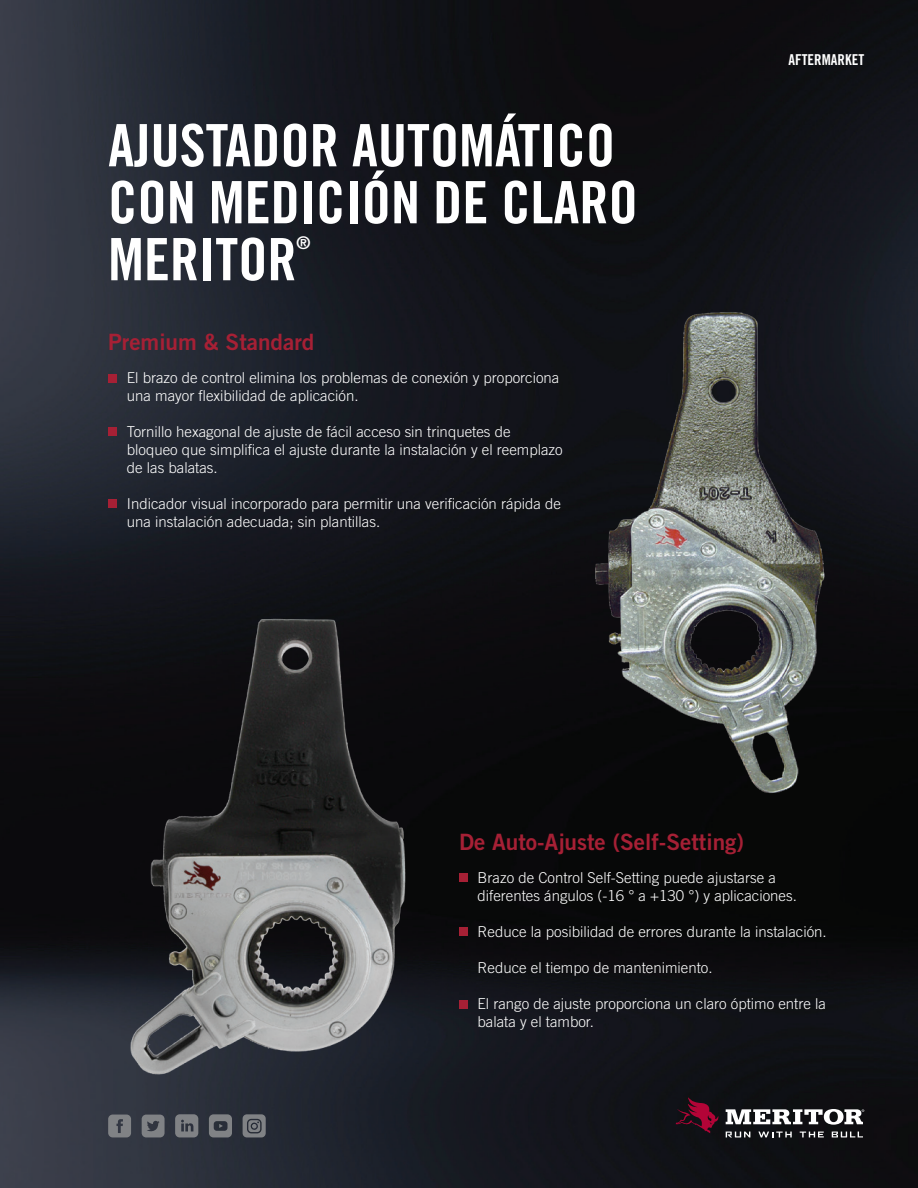
<style>
.page{position:relative;width:918px;height:1188px;background:#fff}
.page>*{position:absolute;margin:0;border:0;box-sizing:border-box;transform-origin:0 0}
.t1{font:58.5px/57px "Trade Gothic LT Pro Bd Cn 20";color:#fff}
.t2{font:22.5px "Trade Gothic LT Pro Bd 2";color:#a62035}
.t3{font:17.55px "Trade Gothic LT Pro Bd Cn 20";color:#fff}
.t4{font:300 15px/18px "Trade Gothic LT Pro";color:#fff}
.t5{font:15px "Trade Gothic LT Pro Bd Cn 20";color:#fff}
</style>
<div class="page">
<img style="left:0;top:0;width:918px;height:1188px">
<svg style="left:676px;top:1097px;width:43px;height:36px;background:#420c1f"></svg>
<svg style="left:726px;top:1132px;width:24px;height:5px"></svg>
<svg style="left:758px;top:1132px;width:34px;height:5px"></svg>
<svg style="left:800px;top:1132px;width:24px;height:5px"></svg>
<svg style="left:832px;top:1132px;width:31px;height:5px"></svg>
<svg style="left:726px;top:1109px;width:138px;height:16px"></svg>
<svg style="left:108px;top:1115px;width:23px;height:22px"></svg>
<svg style="left:243px;top:1114px;width:23px;height:23px"></svg>
<svg style="left:175px;top:1114px;width:23px;height:23px"></svg>
<svg style="left:209px;top:1114px;width:23px;height:23px"></svg>
<svg style="left:142px;top:1115px;width:23px;height:22px"></svg>
<div style="left:108px;top:374px;width:9px;height:9px;background:#a62035"></div>
<div style="left:108px;top:427px;width:9px;height:8px;background:#a62035"></div>
<div style="left:108px;top:499px;width:9px;height:9px;background:#a62035"></div>
<div style="left:459px;top:874px;width:8px;height:8px;background:#a62035"></div>
<div style="left:459px;top:927px;width:8px;height:9px;background:#a62035"></div>
<div style="left:459px;top:1000px;width:8px;height:8px;background:#a62035"></div>
<img style="left:589px;top:307px;width:242px;height:491px">
<img style="left:122px;top:609px;width:290px;height:472px">
<h1 class="t1" style="left:108px;top:117px;width:531px">AJUSTADOR AUTOMÁTICO<br>CON MEDICIÓN DE CLARO<br>MERITOR</h1>
<p class="t3" style="left:297px;top:232px;width:15px">®</p>
<h2 class="t2" style="left:108px;top:328px;width:208px">Premium &amp; Standard</h2>
<p class="t4" style="left:127px;top:369px;width:434px">El brazo de control elimina los problemas de conexión y proporciona una mayor flexibilidad de aplicación.</p>
<p class="t4" style="left:127px;top:423px;width:437px">Tornillo hexagonal de ajuste de fácil acceso sin trinquetes de bloqueo que simplifica el ajuste durante la instalación y el reemplazo de las balatas.</p>
<p class="t4" style="left:127px;top:495px;width:436px">Indicador visual incorporado para permitir una verificación rápida de una instalación adecuada; sin plantillas.</p>
<p class="t5" style="left:788px;top:50px;width:77px">AFTERMARKET</p>
<h2 class="t2" style="left:459px;top:828px;width:286px">De Auto-Ajuste (Self-Setting)</h2>
<p class="t4" style="left:478px;top:868px;width:321px">Brazo de Control Self-Setting puede ajustarse a diferentes ángulos (-16 ° a +130 °) y aplicaciones.</p>
<p class="t4" style="left:478px;top:922px;width:351px">Reduce la posibilidad de errores durante la instalación.</p>
<p class="t4" style="left:478px;top:958px;width:237px">Reduce el tiempo de mantenimiento.</p>
<p class="t4" style="left:478px;top:994px;width:350px">El rango de ajuste proporciona un claro óptimo entre la balata y el tambor.</p>
</div>
